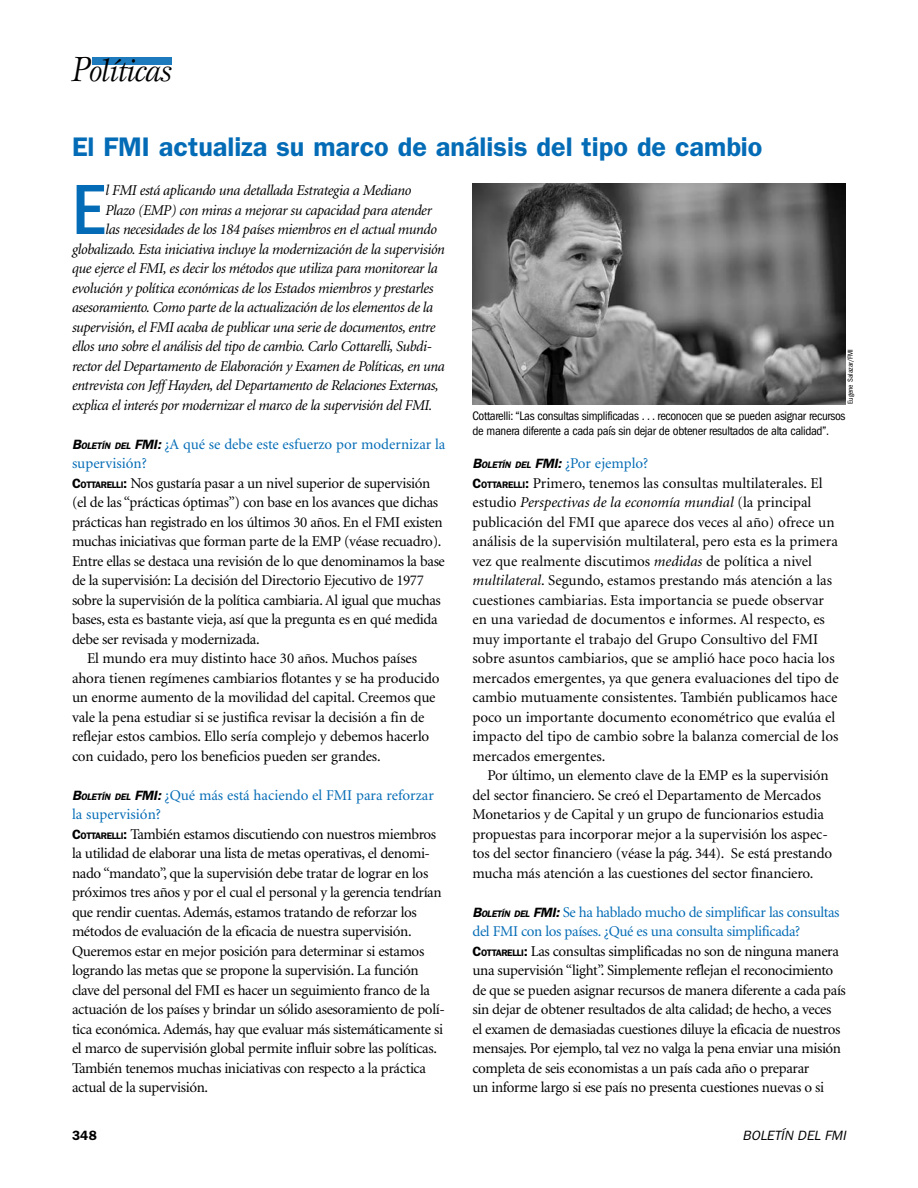
<style>
.page{position:relative;width:918px;height:1188px;background:#fff}
.page>*{position:absolute;margin:0;border:0;box-sizing:border-box;transform-origin:0 0}
.t1{font:500 condensed 73.5px "Franklin Gothic";color:#046cb6}
.t2{font:italic 31.5px "Esprit";letter-spacing:-.05em;color:#000}
.t3{font:600 27px "Franklin Gothic";color:#046cb6}
.t4{font:15px/19.5px "Minion";letter-spacing:-.025em;color:#000}
.t5{font:15px/19.5px "Minion";color:#000}
.t6{font:italic 15px "Minion";letter-spacing:-.025em;color:#000}
.t7{font:15px "Minion";color:#046cb6}
.t8{font:italic 13.5px "Franklin Gothic";letter-spacing:.01em;color:#000}
.t9{font:600 13.5px "Franklin Gothic";color:#000}
.t10{font:condensed 12.75px/15px "Franklin Gothic";letter-spacing:-.025em;color:#000}
.t11{font:condensed 7.5px "Franklin Gothic";color:#000}
.s1{font-size:36.15px}
.s2{font-family:"Franklin Gothic";font-weight:600;font-style:italic;font-size:13.5px;color:#000}
.s3{font-family:"Franklin Gothic";font-weight:600;font-style:italic;font-size:9.45px;color:#000}
.s4{font-family:"Franklin Gothic";font-weight:600;font-size:13.5px}
.s5{font-family:"Franklin Gothic";font-weight:600;font-size:9.45px}
.s6{font-family:"Franklin Gothic";font-weight:600;font-style:italic;font-size:13.5px}
.s7{font-family:"Franklin Gothic";font-weight:600;font-style:italic;font-size:9.45px}
.s8{color:#046cb6}
.s9{font-style:italic}
</style>
<div class="page">
<div style="left:92px;top:57px;width:80px;height:8px;background:#1d7bbd"></div>
<img style="left:472px;top:184px;width:374px;height:220px">
<h2 class="t2" style="left:72px;top:52px;width:102px"><span class="s1">P</span>olíticas</h2>
<h3 class="t3" style="left:72px;top:131px;width:692px">El FMI actualiza su marco de análisis del tipo de cambio</h3>
<h1 class="t1" style="left:72px;top:168px;width:35px">E</h1>
<p class="t6" style="left:105px;top:183px;width:307px">l FMI está aplicando una detallada Estrategia a Mediano</p>
<p class="t6" style="left:105px;top:202px;width:328px">Plazo (EMP) con miras a mejorar su capacidad para atender</p>
<p class="t6" style="left:105px;top:222px;width:333px">las necesidades de los 184 países miembros en el actual mundo</p>
<p class="t6" style="left:72px;top:241px;width:374px">globalizado. Esta iniciativa incluye la modernización de la supervisión</p>
<p class="t6" style="left:72px;top:261px;width:367px">que ejerce el FMI, es decir los métodos que utiliza para monitorear la</p>
<p class="t6" style="left:72px;top:280px;width:363px">evolución y política económicas de los Estados miembros y prestarles</p>
<p class="t6" style="left:72px;top:300px;width:363px">asesoramiento. Como parte de la actualización de los elementos de la</p>
<p class="t6" style="left:72px;top:319px;width:365px">supervisión, el FMI acaba de publicar una serie de documentos, entre</p>
<p class="t6" style="left:72px;top:339px;width:362px">ellos uno sobre el análisis del tipo de cambio. Carlo Cottarelli, Subdi-</p>
<p class="t6" style="left:72px;top:358px;width:374px">rector del Departamento de Elaboración y Examen de Políticas, en una</p>
<p class="t6" style="left:72px;top:378px;width:368px">entrevista con Jeff Hayden, del Departamento de Relaciones Externas,</p>
<p class="t6" style="left:72px;top:397px;width:359px">explica el interés por modernizar el marco de la supervisión del FMI.-</p>
<p class="t7" style="left:72px;top:436px;width:375px"><span class="s2">B</span><span class="s3">OLETÍN DEL</span> <span class="s2">FMI:</span> ¿A qué se debe este esfuerzo por modernizar la</p>
<p class="t7" style="left:72px;top:456px;width:76px">supervisión?</p>
<p class="t4" style="left:72px;top:474px;width:360px"><span class="s4">C</span><span class="s5">ottarelli</span><span class="s4">:</span> Nos gustaría pasar a un nivel superior de supervisión</p>
<p class="t4" style="left:72px;top:493px;width:368px">(el de las “prácticas óptimas”) con base en los avances que dichas</p>
<p class="t4" style="left:72px;top:513px;width:372px">prácticas han registrado en los últimos 30 años. En el FMI existen</p>
<p class="t4" style="left:72px;top:532px;width:371px">muchas iniciativas que forman parte de la EMP (véase recuadro).</p>
<p class="t4" style="left:72px;top:552px;width:374px">Entre ellas se destaca una revisión de lo que denominamos la base</p>
<p class="t4" style="left:72px;top:571px;width:354px">de la supervisión: La decisión del Directorio Ejecutivo de 1977</p>
<p class="t4" style="left:72px;top:591px;width:370px">sobre la supervisión de la política cambiaria. Al igual que muchas</p>
<p class="t4" style="left:72px;top:610px;width:367px">bases, esta es bastante vieja, así que la pregunta es en qué medida</p>
<p class="t4" style="left:72px;top:630px;width:186px">debe ser revisada y modernizada.-</p>
<p class="t4" style="left:87px;top:649px;width:332px">El mundo era muy distinto hace 30 años. Muchos países</p>
<p class="t4" style="left:72px;top:669px;width:369px">ahora tienen regímenes cambiarios flotantes y se ha producido</p>
<p class="t4" style="left:72px;top:688px;width:365px">un enorme aumento de la movilidad del capital. Creemos que</p>
<p class="t4" style="left:72px;top:708px;width:354px">vale la pena estudiar si se justifica revisar la decisión a fin de</p>
<p class="t4" style="left:72px;top:727px;width:359px">reflejar estos cambios. Ello sería complejo y debemos hacerlo</p>
<p class="t4" style="left:72px;top:747px;width:307px">con cuidado, pero los beneficios pueden ser grandes.-</p>
<p class="t4" style="left:72px;top:786px;width:374px"><span class="s6">B</span><span class="s7">OLETÍN DEL</span> <span class="s6">FMI:</span> <span class="s8">¿Qué más está haciendo el FMI para reforzar la supervisión?<br></span><span class="s4">C</span><span class="s5">ottarelli</span><span class="s4">:</span> También estamos discutiendo con nuestros miembros la utilidad de elaborar una lista de metas operativas, el denomi&shy;nado “mandato”, que la supervisión debe tratar de lograr en los próximos tres años y por el cual el personal y la gerencia tendrían que rendir cuentas. Además, estamos tratando de reforzar los métodos de evaluación de la eficacia de nuestra supervisión.<br>Queremos estar en mejor posición para determinar si estamos logrando las metas que se propone la supervisión. La función clave del personal del FMI es hacer un seguimiento franco de la actuación de los países y brindar un sólido asesoramiento de polí&shy;tica económica. Además, hay que evaluar más sistemáticamente si el marco de supervisión global permite influir sobre las políticas.<br>También tenemos muchas iniciativas con respecto a la práctica actual de la supervisión.-</p>
<p class="t11" style="left:846px;top:404px;width:57px;rotate:-90deg">Eugene Salazar/FMI</p>
<p class="t10" style="left:472px;top:408px;width:375px">Cottarelli: “Las consultas simplificadas . . . reconocen que se pueden asignar recursos de manera diferente a cada país sin dejar de obtener resultados de alta calidad”.</p>
<p class="t5" style="left:472px;top:454px;width:368px"><span class="s6">B</span><span class="s7">OLETÍN DEL</span> <span class="s6">FMI:</span> <span class="s8">¿Por ejemplo?<br></span><span class="s4">C</span><span class="s5">ottarelli</span><span class="s4">:</span> Primero, tenemos las consultas multilaterales. El estudio <span class="s9">Perspectivas de la economía mundial</span> (la principal publicación del FMI que aparece dos veces al año) ofrece un análisis de la supervisión multilateral, pero esta es la primera vez que realmente discutimos <span class="s9">medidas</span> de política a nivel <span class="s9">multilateral</span>. Segundo, estamos prestando más atención a las cuestiones cambiarias. Esta importancia se puede observar en una variedad de documentos e informes. Al respecto, es muy importante el trabajo del Grupo Consultivo del FMI sobre asuntos cambiarios, que se amplió hace poco hacia los mercados emergentes, ya que genera evaluaciones del tipo de cambio mutuamente consistentes. También publicamos hace poco un importante documento econométrico que evalúa el impacto del tipo de cambio sobre la balanza comercial de los mercados emergentes.-</p>
<p class="t4" style="left:472px;top:766px;width:361px;text-indent:15px">Por último, un elemento clave de la EMP es la supervisión del sector financiero. Se creó el Departamento de Mercados Monetarios y de Capital y un grupo de funcionarios estudia propuestas para incorporar mejor a la supervisión los aspec&shy;tos del sector financiero (véase la pág. 344). Se está prestando mucha más atención a las cuestiones del sector financiero.-</p>
<p class="t4" style="left:472px;top:903px;width:375px"><span class="s6">B</span><span class="s7">OLETÍN DEL</span> <span class="s6">FMI:</span> <span class="s8">Se ha hablado mucho de simplificar las consultas del FMI con los países. ¿Qué es una consulta simplificada?<br></span><span class="s4">C</span><span class="s5">ottarelli</span><span class="s4">:</span> Las consultas simplificadas no son de ninguna manera una supervisión “light”. Simplemente reflejan el reconocimiento de que se pueden asignar recursos de manera diferente a cada país sin dejar de obtener resultados de alta calidad; de hecho, a veces<br>el examen de demasiadas cuestiones diluye la eficacia de nuestros mensajes. Por ejemplo, tal vez no valga la pena enviar una misión completa de seis economistas a un país cada año o preparar<br>un informe largo si ese país no presenta cuestiones nuevas o si</p>
<p class="t9" style="left:72px;top:1127px;width:26px">348</p>
<p class="t8" style="left:743px;top:1127px;width:105px">BOLETÍN DEL FMI</p>
</div>
